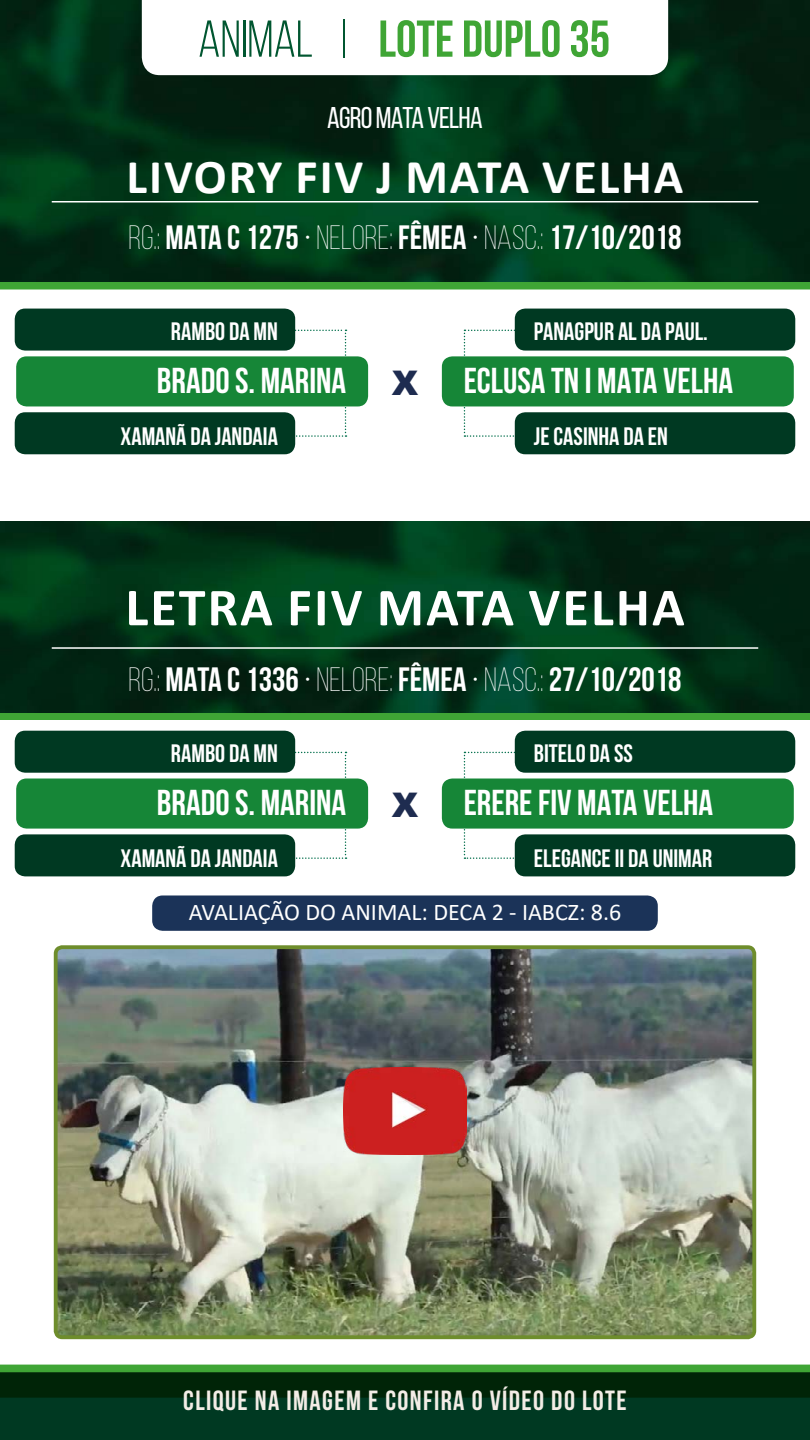
<style>
.page{position:relative;width:810px;height:1440px;background:#fff}
.page>*{position:absolute;margin:0;border:0;box-sizing:border-box;transform-origin:0 0}
.t1{font:700 54px "Calibri";letter-spacing:.04em;color:#fff}
.t2{font:51.75px "Bebas Neue";color:#3fa535}
.t3{font:700 48.75px "Calibri";letter-spacing:.04em;color:#fff}
.t4{font:700 36px "Bebas Neue";color:#fff}
.t5{font:900 33.9px "Arial";color:#1e2c50}
.t6{font:700 33.75px "Bebas Neue";color:#fff}
.t7{font:30px "Bebas Neue";letter-spacing:-.025em;color:#fff}
.t8{font:700 27.75px "Bebas Neue";letter-spacing:.05em;color:#f3ede6}
.t9{font:700 25.2px "Bebas Neue";color:#fff}
.t10{font:24px "Calibri";color:#fff}
.s1{color:#005630}
.s2{font-weight:300}
</style>
<div class="page">
<svg style="left:0;top:282px;width:810px;height:8px;background:#4aaa41"></svg>
<div style="left:0;top:1365px;width:810px;height:7px;background:#3fa535"></div>
<img style="left:0;top:0;width:810px;height:282px">
<hr style="left:52px;top:201px;width:706px;height:1px;background:#fff">
<svg style="left:0;top:1372px;width:810px;height:68px;background:#003117"></svg>
<svg style="left:142px;top:0;width:526px;height:75px"></svg>
<svg style="left:464px;top:330px;width:82px;height:107px"></svg>
<div style="left:442px;top:356px;width:352px;height:50px;background:#168637;border-radius:11px"></div>
<div style="left:515px;top:309px;width:280px;height:42px;background:#003922;border-radius:10px"></div>
<div style="left:515px;top:412px;width:280px;height:42px;background:#003922;border-radius:10px"></div>
<svg style="left:265px;top:330px;width:82px;height:107px"></svg>
<div style="left:16px;top:356px;width:352px;height:50px;background:#168637;border-radius:11px"></div>
<div style="left:15px;top:309px;width:280px;height:42px;background:#003922;border-radius:10px"></div>
<div style="left:15px;top:412px;width:280px;height:42px;background:#003922;border-radius:10px"></div>
<svg style="left:464px;top:752px;width:82px;height:107px"></svg>
<div style="left:442px;top:779px;width:352px;height:50px;background:#168637;border-radius:11px"></div>
<div style="left:515px;top:731px;width:280px;height:42px;background:#003922;border-radius:10px"></div>
<div style="left:515px;top:834px;width:280px;height:42px;background:#003922;border-radius:10px"></div>
<svg style="left:265px;top:752px;width:82px;height:107px"></svg>
<div style="left:16px;top:779px;width:352px;height:50px;background:#168637;border-radius:11px"></div>
<div style="left:15px;top:731px;width:280px;height:42px;background:#003922;border-radius:10px"></div>
<div style="left:15px;top:834px;width:280px;height:42px;background:#003922;border-radius:10px"></div>
<div style="left:0;top:713px;width:810px;height:7px;background:#3fa535"></div>
<img style="left:0;top:522px;width:810px;height:191px">
<hr style="left:52px;top:647px;width:706px;height:2px;background:#fff">
<img style="left:59px;top:950px;width:692px;height:384px">
<div style="left:54px;top:945px;width:702px;height:394px;border:4px solid #6e8d2c;border-radius:7px"></div>
<div style="left:152px;top:895px;width:506px;height:36px;background:#1b3358;border-radius:10px"></div>
<img style="left:344px;top:1068px;width:122px;height:86px">
<h2 class="t2" style="left:198px;top:10px;width:414px"><span class="s1">ANIMAL |</span> LOTE DUPLO 35</h2>
<p class="t7" style="left:327px;top:102px;width:157px">AGRO MATA VELHA</p>
<h3 class="t3" style="left:127px;top:142px;width:558px">LIVORY FIV J MATA VELHA</h3>
<h3 class="t6" style="left:128px;top:219px;width:555px"><span class="s2">RG.:</span> MATA C 1275 <span class="s2">• NELORE:</span> FÊMEA <span class="s2">• NASC.:</span> 17/10/2018</h3>
<p class="t9" style="left:171px;top:317px;width:108px">RAMBO DA MN</p>
<h3 class="t4" style="left:157px;top:361px;width:191px">BRADO S. MARINA</h3>
<p class="t9" style="left:121px;top:423px;width:159px">XAMANÃ DA JANDAIA</p>
<p class="t9" style="left:534px;top:317px;width:176px">PANAGPUR AL DA PAUL.</p>
<h3 class="t5" style="left:392px;top:358px;width:28px">X</h3>
<h3 class="t4" style="left:464px;top:361px;width:271px">ECLUSA TN I MATA VELHA</h3>
<p class="t9" style="left:534px;top:423px;width:135px">JE CASINHA DA EN</p>
<h1 class="t1" style="left:125px;top:569px;width:561px">LETRA FIV MATA VELHA</h1>
<h3 class="t6" style="left:128px;top:661px;width:555px"><span class="s2">RG.:</span> MATA C 1336 <span class="s2">• NELORE:</span> FÊMEA <span class="s2">• NASC.:</span> 27/10/2018</h3>
<p class="t9" style="left:171px;top:740px;width:108px">RAMBO DA MN</p>
<h3 class="t4" style="left:157px;top:783px;width:191px">BRADO S. MARINA</h3>
<p class="t9" style="left:121px;top:845px;width:159px">XAMANÃ DA JANDAIA</p>
<p class="t9" style="left:534px;top:740px;width:100px">BITELO DA SS</p>
<h3 class="t5" style="left:392px;top:780px;width:28px">X</h3>
<h3 class="t4" style="left:464px;top:783px;width:251px">ERERE FIV MATA VELHA</h3>
<p class="t9" style="left:534px;top:845px;width:180px">ELEGANCE II DA UNIMAR</p>
<p class="t10" style="left:189px;top:895px;width:434px">AVALIAÇÃO DO ANIMAL: DECA 2 - IABCZ: 8.6</p>
<p class="t8" style="left:183px;top:1385px;width:445px">CLIQUE NA IMAGEM E CONFIRA O VÍDEO DO LOTE</p>
</div>
